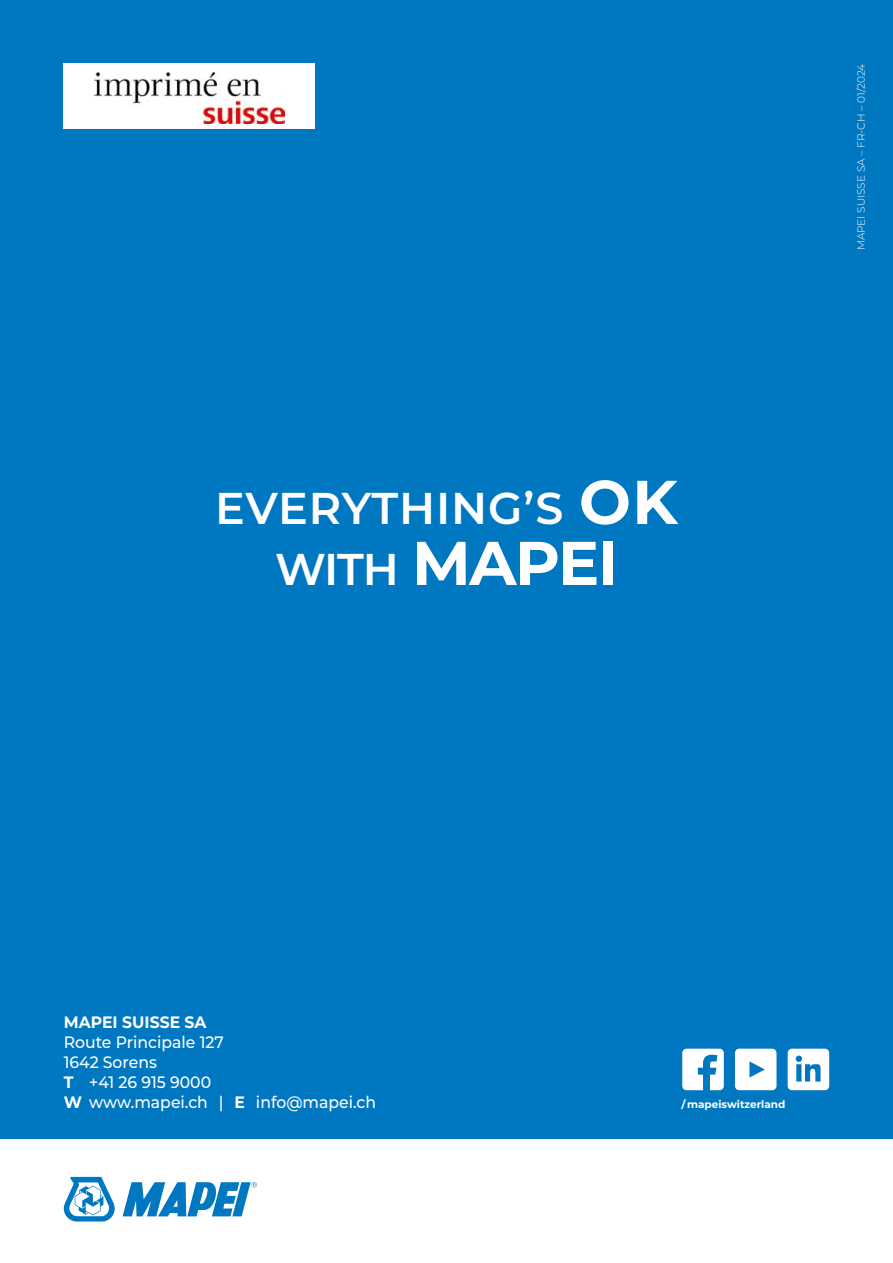
<style>
.page{position:relative;width:893px;height:1263px;background:#fff}
.page>*{position:absolute;margin:0;border:0;box-sizing:border-box;transform-origin:0 0}
.t1{font:700 61.65px "Montserrat";letter-spacing:-.025em;color:#fff}
.t2{font:600 44.55px "Montserrat";letter-spacing:.02em;color:#fff}
.t3{font:500 16.5px/19.8px "Montserrat";color:#fff;scale:.95 1}
.t4{font:700 16.5px "Montserrat";color:#fff;scale:.95 1}
.t5{font:300 10.5px "Montserrat";color:#fff}
.t6{font:700 10.5px "Montserrat";color:#fff}
.s1{font-weight:700;font-size:61.65px}
.s2{font-weight:600;font-size:44.55px}
.s3{font-weight:700}
</style>
<div class="page">
<div style="left:0;top:0;width:893px;height:1174px;background:#0077c1"></div>
<div style="left:0;top:1140px;width:893px;height:123px;background:#fff"></div>
<svg style="left:64px;top:1177px;width:51px;height:44px"></svg>
<svg style="left:123px;top:1182px;width:134px;height:34px"></svg>
<svg style="left:682px;top:1049px;width:147px;height:41px"></svg>
<div style="left:64px;top:64px;width:251px;height:65px;background:#fff"></div>
<img style="left:95px;top:72px;width:189px;height:52px">
<h2 class="t2" style="left:215px;top:477px;width:464px">EVERYTHING’S <span class="s1">OK</span></h2>
<h1 class="t1" style="left:275px;top:519px;width:344px"><span class="s2">WITH</span> MAPEI</h1>
<p class="t5" style="left:854px;top:250px;width:188px;rotate:-90deg">MAPEI SUISSE SA – FR-CH – 01/2024</p>
<p class="t4" style="left:64px;top:1011px;width:152px">MAPEI SUISSE SA</p>
<p class="t3" style="left:64px;top:1032px;width:330px">Route Principale 127<br>1642 Sorens<br><span class="s3">T</span> +41 26 915 9000<br><span class="s3">W</span> www.mapei.ch | <span class="s3">E</span> info@mapei.ch</p>
<p class="t6" style="left:681px;top:1096px;width:106px">/ mapeiswitzerland</p>
</div>
